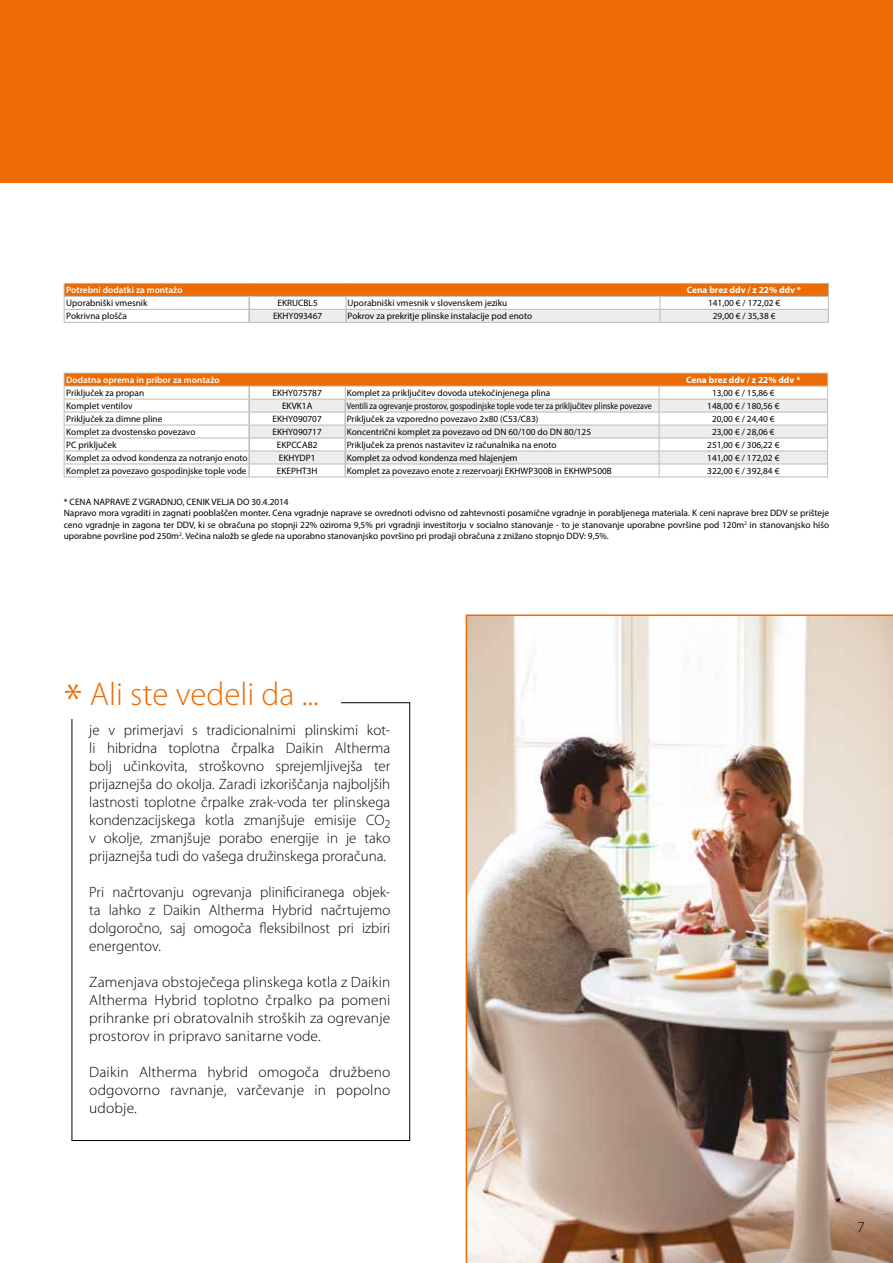
<style>
.page{position:relative;width:893px;height:1263px;background:#fff}
.page>*{position:absolute;margin:0;border:0;box-sizing:border-box;transform-origin:0 0}
.t1{font:300 33px "Myriad Pro";color:#ed6b04}
.t2{font:300 15px/18px "Myriad Pro";letter-spacing:.005em;color:#000;text-align:justify}
.t3{font:9.3px/11.2px "Myriad Pro";color:#000}
.t4{font:9.3px "Myriad Pro";color:#000;scale:.87 1}
.t5{font:600 9.3px "Myriad Pro";color:#fff}
.t6{font:700 9.3px "Myriad Pro";color:#fff}
.s1{font-size:48px}
</style>
<div class="page">
<div style="left:0;top:0;width:893px;height:183px;background:#ed6b04"></div>
<div style="left:64px;top:283px;width:764px;height:13px;background:#ed6b04"></div>
<hr style="left:249px;top:322px;width:97px;height:1px;background:#c0bbb1">
<hr style="left:346px;top:322px;width:314px;height:1px;background:#c0bbb1">
<hr style="left:64px;top:283px;width:185px;height:1px;background:#c0bbb1">
<hr style="left:249px;top:283px;width:97px;height:1px;background:#c0bbb1">
<hr style="left:346px;top:283px;width:314px;height:1px;background:#c0bbb1">
<hr style="left:660px;top:283px;width:169px;height:1px;background:#c0bbb1">
<hr style="left:64px;top:296px;width:185px;height:1px;background:#c0bbb1">
<hr style="left:64px;top:309px;width:185px;height:1px;background:#c0bbb1">
<svg style="left:64px;top:284px;width:1px;height:38px"></svg>
<hr style="left:64px;top:322px;width:185px;height:1px;background:#c0bbb1">
<hr style="left:660px;top:322px;width:169px;height:1px;background:#c0bbb1">
<svg style="left:248px;top:284px;width:581px;height:38px"></svg>
<div style="left:64px;top:373px;width:764px;height:13px;background:#ed6b04"></div>
<hr style="left:64px;top:373px;width:185px;height:1px;background:#c0bbb1">
<hr style="left:64px;top:386px;width:185px;height:1px;background:#c0bbb1">
<hr style="left:64px;top:399px;width:185px;height:1px;background:#c0bbb1">
<svg style="left:64px;top:373px;width:1px;height:104px"></svg>
<hr style="left:64px;top:412px;width:185px;height:1px;background:#c0bbb1">
<hr style="left:64px;top:425px;width:185px;height:1px;background:#c0bbb1">
<hr style="left:64px;top:438px;width:185px;height:1px;background:#c0bbb1">
<hr style="left:64px;top:451px;width:185px;height:1px;background:#c0bbb1">
<hr style="left:64px;top:464px;width:185px;height:1px;background:#c0bbb1">
<hr style="left:64px;top:477px;width:185px;height:1px;background:#c0bbb1">
<hr style="left:659px;top:477px;width:169px;height:1px;background:#c0bbb1">
<hr style="left:249px;top:477px;width:96px;height:1px;background:#c0bbb1">
<hr style="left:345px;top:477px;width:314px;height:1px;background:#c0bbb1">
<svg style="left:248px;top:373px;width:580px;height:104px"></svg>
<img style="left:466px;top:614px;width:427px;height:649px">
<p class="t5" style="left:66px;top:284px;width:118px">Potrebni dodatki za montažo</p>
<p class="t3" style="left:66px;top:297px;width:83px">Uporabniški vmesnik</p>
<p class="t3" style="left:278px;top:297px;width:42px">EKRUCBL5</p>
<p class="t3" style="left:348px;top:297px;width:161px">Uporabniški vmesnik v slovenskem jeziku</p>
<p class="t3" style="left:708px;top:297px;width:74px">141,00 € / 172,02 €</p>
<p class="t3" style="left:66px;top:310px;width:62px">Pokrivna plošča</p>
<p class="t3" style="left:273px;top:310px;width:51px">EKHY093467</p>
<p class="t3" style="left:348px;top:310px;width:186px">Pokrov za prekritje plinske instalacije pod enoto</p>
<p class="t3" style="left:713px;top:310px;width:64px">29,00 € / 35,38 €</p>
<p class="t6" style="left:687px;top:284px;width:116px">Cena brez ddv / z 22% ddv *</p>
<p class="t5" style="left:66px;top:374px;width:155px">Dodatna oprema in pribor za montažo</p>
<p class="t3" style="left:66px;top:387px;width:79px">Priključek za propan</p>
<p class="t3" style="left:273px;top:387px;width:51px">EKHY075787</p>
<p class="t3" style="left:347px;top:387px;width:205px">Komplet za priključitev dovoda utekočinjenega plina</p>
<p class="t3" style="left:712px;top:387px;width:64px">13,00 € / 15,86 €</p>
<p class="t3" style="left:66px;top:400px;width:68px">Komplet ventilov</p>
<p class="t3" style="left:282px;top:400px;width:32px">EKVK1A</p>
<p class="t4" style="left:347px;top:400px;width:352px">Ventili za ogrevanje prostorov, gospodinjske tople vode ter za priključitev plinske povezave</p>
<p class="t3" style="left:707px;top:400px;width:74px">148,00 € / 180,56 €</p>
<p class="t3" style="left:66px;top:413px;width:98px">Priključek za dimne pline</p>
<p class="t3" style="left:273px;top:413px;width:51px">EKHY090707</p>
<p class="t3" style="left:347px;top:413px;width:193px">Priključek za vzporedno povezavo 2x80 (C53/C83)</p>
<p class="t3" style="left:712px;top:413px;width:64px">20,00 € / 24,40 €</p>
<p class="t3" style="left:66px;top:426px;width:131px">Komplet za dvostensko povezavo</p>
<p class="t3" style="left:273px;top:426px;width:51px">EKHY090717</p>
<p class="t3" style="left:347px;top:426px;width:246px">Koncentrični komplet za povezavo od DN 60/100 do DN 80/125</p>
<p class="t3" style="left:712px;top:426px;width:64px">23,00 € / 28,06 €</p>
<p class="t3" style="left:66px;top:439px;width:52px">PC priključek</p>
<p class="t3" style="left:277px;top:439px;width:42px">EKPCCAB2</p>
<p class="t3" style="left:347px;top:439px;width:211px">Priključek za prenos nastavitev iz računalnika na enoto</p>
<p class="t3" style="left:707px;top:439px;width:74px">251,00 € / 306,22 €</p>
<p class="t3" style="left:66px;top:452px;width:183px">Komplet za odvod kondenza za notranjo enoto</p>
<p class="t3" style="left:279px;top:452px;width:38px">EKHYDP1</p>
<p class="t3" style="left:347px;top:452px;width:172px">Komplet za odvod kondenza med hlajenjem</p>
<p class="t3" style="left:707px;top:452px;width:74px">141,00 € / 172,02 €</p>
<p class="t3" style="left:66px;top:465px;width:182px">Komplet za povezavo gospodinjske tople vode</p>
<p class="t3" style="left:277px;top:465px;width:42px">EKEPHT3H</p>
<p class="t3" style="left:347px;top:465px;width:267px">Komplet za povezavo enote z rezervoarji EKHWP300B in EKHWP500B</p>
<p class="t3" style="left:707px;top:465px;width:74px">322,00 € / 392,84 €</p>
<p class="t3" style="left:64px;top:496px;width:767px">* CENA NAPRAVE Z VGRADNJO, CENIK VELJA DO 30.4.2014<br>Napravo mora vgraditi in zagnati pooblaščen monter. Cena vgradnje naprave se ovrednoti odvisno od zahtevnosti posamične vgradnje in porabljenega materiala. K ceni naprave brez DDV se prišteje ceno vgradnje in zagona ter DDV, ki se obračuna po stopnji 22% oziroma 9,5% pri vgradnji investitorju v socialno stanovanje - to je stanovanje uporabne površine pod 120m<sup>2</sup> in stanovanjsko hišo uporabne površine pod 250m<sup>2</sup>. Večina naložb se glede na uporabno stanovanjsko površino pri prodaji obračuna z znižano stopnjo DDV: 9,5%.</p>
<p class="t6" style="left:686px;top:374px;width:116px">Cena brez ddv / z 22% ddv *</p>
<h1 class="t1" style="left:64px;top:674px;width:257px"><span class="s1">*</span> Ali ste vedeli da ...</h1>
<p class="t2" style="left:89px;top:721px;width:303px">je v primerjavi s tradicionalnimi plinskimi kot&shy;li hibridna toplotna črpalka Daikin Altherma bolj učinkovita, stroškovno sprejemljivejša ter prijaznejša do okolja. Zaradi izkoriščanja najboljših lastnosti toplotne črpalke zrak-voda ter plinskega kondenzacijskega kotla zmanjšuje emisije CO<sub>2 </sub>v okolje, zmanjšuje porabo energije in je tako prijaznejša tudi do vašega družinskega proračuna.</p>
<h2 class="t2" style="left:89px;top:883px;width:303px">Pri načrtovanju ogrevanja plinificiranega objek&shy;ta lahko z Daikin Altherma Hybrid načrtujemo dolgoročno, saj omogoča fleksibilnost pri izbiri energentov.</h2>
<h2 class="t2" style="left:89px;top:973px;width:303px">Zamenjava obstoječega plinskega kotla z Daikin Altherma Hybrid toplotno črpalko pa pomeni prihranke pri obratovalnih stroških za ogrevanje prostorov in pripravo sanitarne vode.</h2>
<h2 class="t2" style="left:89px;top:1063px;width:303px">Daikin Altherma hybrid omogoča družbeno odgovorno ravnanje, varčevanje in popolno udobje.</h2>
<h2 class="t2" style="left:857px;top:1217px;width:9px">7</h2>
</div>
